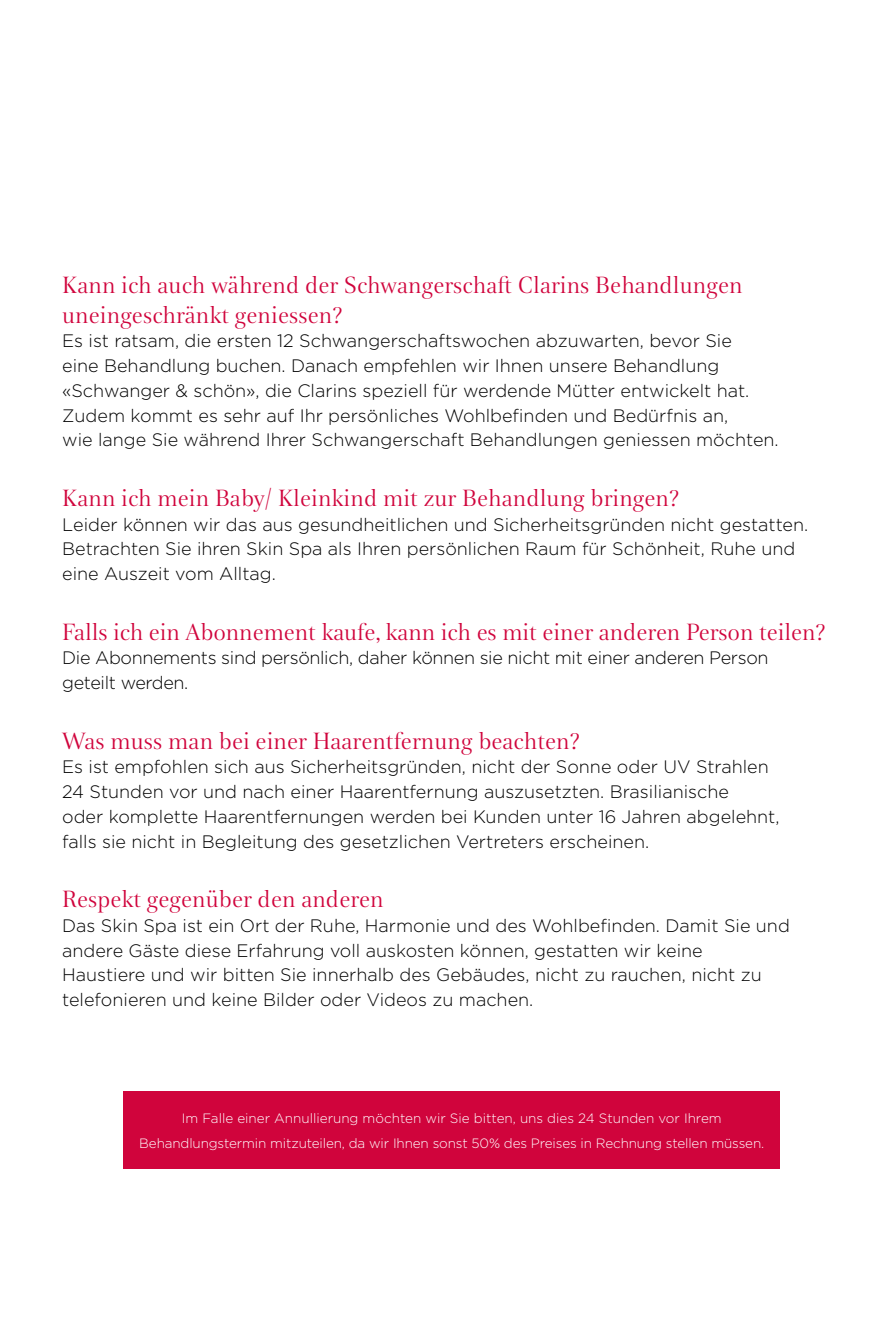
<style>
.page{position:relative;width:893px;height:1340px;background:#fff}
.page>*{position:absolute;margin:0;border:0;box-sizing:border-box;transform-origin:0 0}
.t1{font:24.75px/29.7px "Clarins";color:#d0043c}
.t2{font:300 18px/24.8px "Gotham";color:#000}
.t3{font:300 18px/24.8px "Gotham";letter-spacing:-.02em;color:#000}
.t4{font:300 13.5px/24.8px "Gotham";letter-spacing:-.01em;color:#fff;text-align:center}
</style>
<div class="page">
<div style="left:124px;top:1091px;width:656px;height:77px;background:#d0043c"></div>
<h1 class="t1" style="left:62px;top:268px;width:682px">Kann ich auch während der Schwangerschaft Clarins Behandlungen uneingeschränkt geniessen?</h1>
<p class="t2" style="left:62px;top:328px;width:718px">Es ist ratsam, die ersten 12 Schwangerschaftswochen abzuwarten, bevor Sie<br>eine Behandlung buchen. Danach empfehlen wir Ihnen unsere Behandlung «Schwanger &amp; schön», die Clarins speziell für werdende Mütter entwickelt hat.<br>Zudem kommt es sehr auf Ihr persönliches Wohlbefinden und Bedürfnis an,<br>wie lange Sie während Ihrer Schwangerschaft Behandlungen geniessen möchten.</p>
<h1 class="t1" style="left:62px;top:481px;width:619px">Kann ich mein Baby/ Kleinkind mit zur Behandlung bringen?</h1>
<p class="t2" style="left:62px;top:511px;width:748px">Leider können wir das aus gesundheitlichen und Sicherheitsgründen nicht gestatten.<br>Betrachten Sie ihren Skin Spa als Ihren persönlichen Raum für Schönheit, Ruhe und eine Auszeit vom Alltag.</p>
<h1 class="t1" style="left:62px;top:615px;width:765px">Falls ich ein Abonnement kaufe, kann ich es mit einer anderen Person teilen?</h1>
<p class="t3" style="left:62px;top:645px;width:708px">Die Abonnements sind persönlich, daher können sie nicht mit einer anderen Person geteilt werden.</p>
<h1 class="t1" style="left:62px;top:724px;width:519px">Was muss man bei einer Haarentfernung beachten?</h1>
<p class="t2" style="left:62px;top:754px;width:719px">Es ist empfohlen sich aus Sicherheitsgründen, nicht der Sonne oder UV Strahlen 24 Stunden vor und nach einer Haarentfernung auszusetzten. Brasilianische<br>oder komplette Haarentfernungen werden bei Kunden unter 16 Jahren abgelehnt, falls sie nicht in Begleitung des gesetzlichen Vertreters erscheinen.</p>
<h1 class="t1" style="left:62px;top:882px;width:323px">Respekt gegenüber den anderen</h1>
<p class="t2" style="left:62px;top:912px;width:729px">Das Skin Spa ist ein Ort der Ruhe, Harmonie und des Wohlbefinden. Damit Sie und andere Gäste diese Erfahrung voll auskosten können, gestatten wir keine Haustiere und wir bitten Sie innerhalb des Gebäudes, nicht zu rauchen, nicht zu telefonieren und keine Bilder oder Videos zu machen.</p>
<p class="t4" style="left:139px;top:1105px;width:626px">Im Falle einer Annullierung möchten wir Sie bitten, uns dies 24 Stunden vor Ihrem<br>Behandlungstermin mitzuteilen, da wir Ihnen sonst 50% des Preises in Rechnung stellen müssen.</p>
</div>
